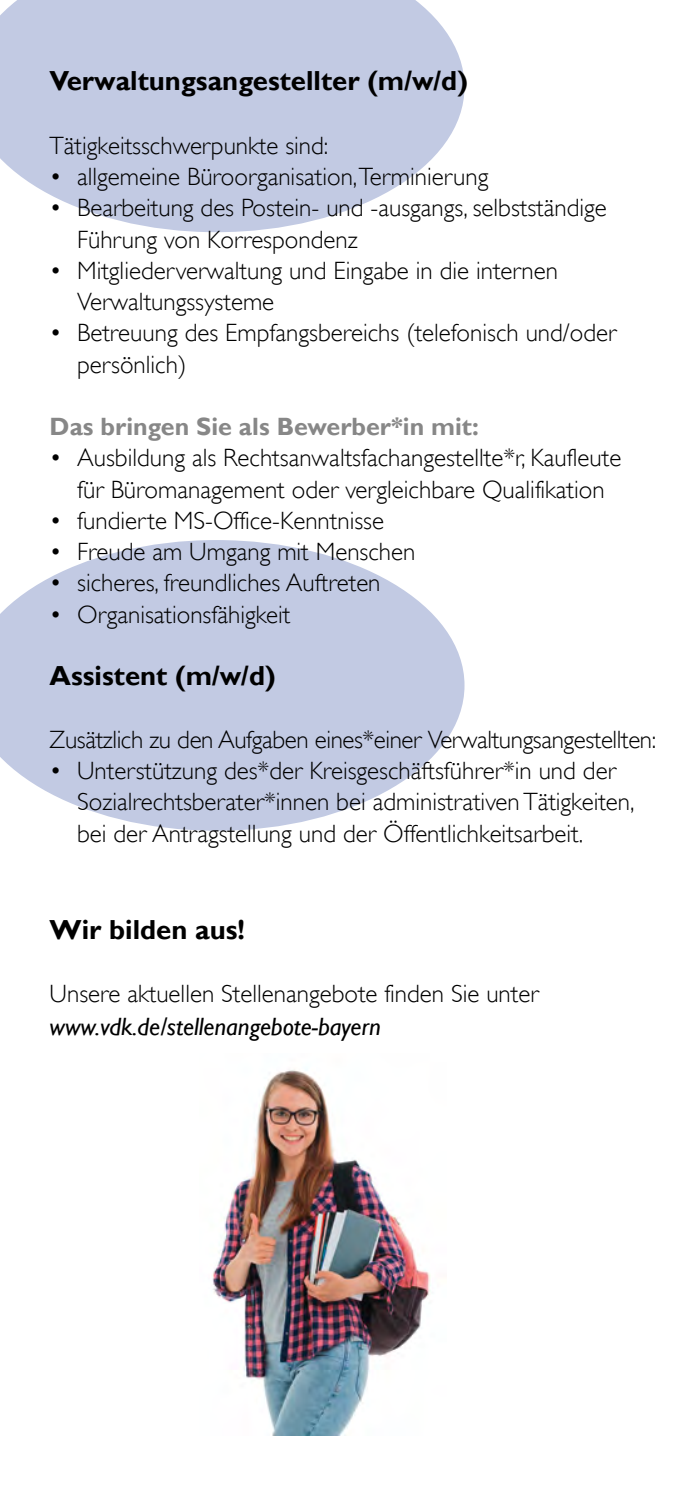
<style>
.page{position:relative;width:695px;height:1489px;background:#fff}
.page>*{position:absolute;margin:0;border:0;box-sizing:border-box;transform-origin:0 0}
.t1{font:700 27.5px "Gill Alt One";color:#000}
.t2{font:300 25px/31.2px "Gill Alt One";color:#000}
.t3{font:italic 25px "Gill Alt One";color:#000}
.t4{font:700 25px "Gill Alt One";color:#878787}
</style>
<div class="page">
<svg style="left:0;top:0;width:464px;height:232px;background:#c9d0e6"></svg>
<svg style="left:0;top:540px;width:464px;height:290px;fill:#c2cae3"></svg>
<img style="left:212px;top:1069px;width:219px;height:366px">
<p class="t1" style="left:50px;top:65px;width:419px">Verwaltungsangestellter (m/w/d)</p>
<p class="t2" style="left:50px;top:130px;width:280px">Tätigkeitsschwerpunkte sind:</p>
<p class="t2" style="left:50px;top:161px;width:440px">• allgemeine Büroorganisation,Terminierung</p>
<p class="t2" style="left:77px;top:192px;width:531px;text-indent:-28px">• Bearbeitung des Postein- und -ausgangs, selbstständige<br>Führung von Korrespondenz</p>
<p class="t2" style="left:77px;top:255px;width:482px;text-indent:-28px">• Mitgliederverwaltung und Eingabe in die internen<br>Verwaltungssysteme</p>
<p class="t2" style="left:77px;top:317px;width:541px;text-indent:-28px">• Betreuung des Empfangsbereichs (telefonisch und/oder persönlich)</p>
<p class="t4" style="left:50px;top:412px;width:430px">Das bringen Sie als Bewerber*in mit:</p>
<p class="t2" style="left:50px;top:442px;width:573px;text-align:center">• Ausbildung als Rechtsanwaltsfachangestellte*r, Kaufleute für Büromanagement oder vergleichbare Qualifikation</p>
<p class="t2" style="left:50px;top:505px;width:336px">• fundierte MS-Office-Kenntnisse</p>
<p class="t2" style="left:50px;top:536px;width:367px">• Freude am Umgang mit Menschen</p>
<p class="t2" style="left:50px;top:567px;width:332px">• sicheres, freundliches Auftreten</p>
<p class="t2" style="left:50px;top:598px;width:242px">• Organisationsfähigkeit</p>
<p class="t1" style="left:50px;top:660px;width:227px">Assistent (m/w/d)</p>
<p class="t2" style="left:50px;top:723px;width:608px">Zusätzlich zu den Aufgaben eines*einer Verwaltungsangestellten:</p>
<p class="t2" style="left:77px;top:755px;width:559px;text-indent:-28px">• Unterstützung des*der Kreisgeschäftsführer*in und der<br>Sozialrechtsberater*innen bei administrativen Tätigkeiten, bei der Antragstellung und der Öffentlichkeitsarbeit.</p>
<p class="t1" style="left:50px;top:913px;width:197px">Wir bilden aus!</p>
<p class="t2" style="left:50px;top:978px;width:490px">Unsere aktuellen Stellenangebote finden Sie unter</p>
<p class="t3" style="left:50px;top:1011px;width:333px">www.vdk.de/stellenangebote-bayern</p>
</div>
